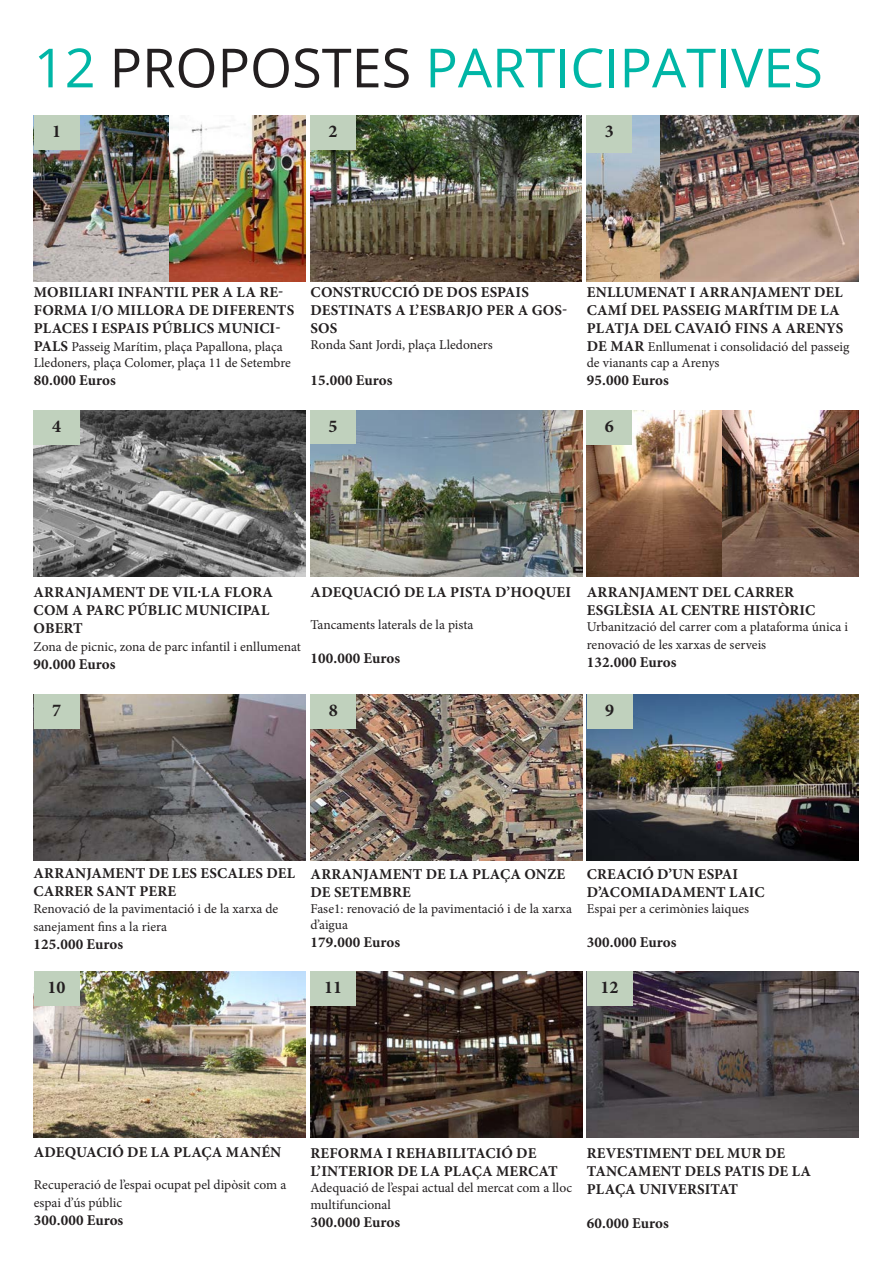
<style>
.page{position:relative;width:893px;height:1263px;background:#fff}
.page>*{position:absolute;margin:0;border:0;box-sizing:border-box;transform-origin:0 0}
.t1{font:54px "Open Sans";color:#00b6a6}
.t2{font:700 18px "Minion Pro";color:#231f20}
.t3{font:700 15px/18px "Minion Pro";letter-spacing:.01em;color:#231f20}
.t4{font:13.5px/16.2px "Minion Pro";color:#231f20}
.s1{color:#231f20}
.s2{font-weight:700;font-size:15px}
</style>
<div class="page">
<img style="left:310px;top:115px;width:272px;height:166px">
<img style="left:587px;top:410px;width:272px;height:166px">
<img style="left:33px;top:694px;width:272px;height:166px">
<img style="left:34px;top:115px;width:271px;height:166px">
<img style="left:660px;top:115px;width:199px;height:166px">
<img style="left:587px;top:694px;width:272px;height:166px">
<img style="left:310px;top:694px;width:272px;height:166px">
<img style="left:311px;top:410px;width:271px;height:166px">
<img style="left:34px;top:971px;width:272px;height:166px">
<img style="left:34px;top:410px;width:271px;height:166px">
<img style="left:310px;top:971px;width:272px;height:166px">
<img style="left:587px;top:115px;width:73px;height:166px">
<img style="left:587px;top:971px;width:272px;height:166px">
<div style="left:34px;top:115px;width:46px;height:34px;background:#c0d1bd"></div>
<div style="left:310px;top:115px;width:46px;height:34px;background:#c0d1bd"></div>
<div style="left:587px;top:115px;width:45px;height:37px;background:#c0d1bd"></div>
<div style="left:34px;top:410px;width:46px;height:34px;background:#c0d1bd"></div>
<div style="left:310px;top:410px;width:46px;height:34px;background:#c0d1bd"></div>
<div style="left:587px;top:410px;width:45px;height:34px;background:#c0d1bd"></div>
<div style="left:34px;top:694px;width:45px;height:34px;background:#c0d1bd"></div>
<div style="left:310px;top:694px;width:46px;height:34px;background:#c0d1bd"></div>
<div style="left:587px;top:694px;width:45px;height:34px;background:#c0d1bd"></div>
<div style="left:34px;top:971px;width:45px;height:34px;background:#c0d1bd"></div>
<div style="left:310px;top:971px;width:46px;height:34px;background:#c0d1bd"></div>
<div style="left:587px;top:971px;width:45px;height:34px;background:#c0d1bd"></div>
<p class="t1" style="left:34px;top:31px;width:791px">12 <span class="s1">PROPOSTES</span> PARTICIPATIVES</p>
<p class="t2" style="left:52px;top:118px;width:10px">1</p>
<p class="t2" style="left:329px;top:118px;width:10px">2</p>
<p class="t2" style="left:605px;top:118px;width:10px">3</p>
<p class="t3" style="left:34px;top:283px;width:262px">MOBILIARI INFANTIL PER A LA RE-<br>FORMA I/O MILLORA DE DIFERENTS<br>PLACES I ESPAIS PÚBLICS MUNICI-</p>
<p class="t4" style="left:34px;top:339px;width:259px"><span class="s2">PALS</span> Passeig Marítim, plaça Papallona, plaça<br>Lledoners, plaça Colomer, plaça 11 de Setembre</p>
<p class="t3" style="left:34px;top:371px;width:83px">80.000 Euros</p>
<p class="t3" style="left:311px;top:283px;width:220px">CONSTRUCCIÓ DE DOS ESPAIS</p>
<p class="t3" style="left:311px;top:301px;width:258px">DESTINATS A L’ESBARJO PER A GOS-<br>SOS</p>
<p class="t4" style="left:310px;top:337px;width:184px">Ronda Sant Jordi, plaça Lledoners</p>
<p class="t3" style="left:311px;top:371px;width:83px">15.000 Euros</p>
<p class="t3" style="left:587px;top:283px;width:258px">ENLLUMENAT I ARRANJAMENT DEL<br>CAMÍ DEL PASSEIG MARÍTIM DE LA<br>PLATJA DEL CAVAIÓ FINS A ARENYS</p>
<p class="t4" style="left:587px;top:339px;width:264px"><span class="s2">DE MAR</span> Enllumenat i consolidació del passeig de vianants cap a Arenys</p>
<p class="t3" style="left:587px;top:371px;width:83px">95.000 Euros</p>
<p class="t2" style="left:52px;top:413px;width:10px">4</p>
<p class="t2" style="left:329px;top:413px;width:10px">5</p>
<p class="t2" style="left:605px;top:413px;width:10px">6</p>
<p class="t3" style="left:34px;top:583px;width:241px">ARRANJAMENT DE VIL·LA FLORA<br>COM A PARC PÚBLIC MUNICIPAL<br>OBERT</p>
<p class="t4" style="left:33px;top:638px;width:269px">Zona de picnic, zona de parc infantil i enllumenat</p>
<p class="t3" style="left:34px;top:655px;width:83px">90.000 Euros</p>
<p class="t3" style="left:311px;top:583px;width:262px">ADEQUACIÓ DE LA PISTA D’HOQUEI</p>
<p class="t4" style="left:310px;top:617px;width:164px">Tancaments laterals de la pista</p>
<p class="t3" style="left:311px;top:649px;width:91px">100.000 Euros</p>
<p class="t3" style="left:587px;top:583px;width:208px">ARRANJAMENT DEL CARRER</p>
<p class="t3" style="left:587px;top:601px;width:230px">ESGLÈSIA AL CENTRE HISTÒRIC</p>
<p class="t4" style="left:587px;top:618px;width:263px;line-height:18px">Urbanització del carrer com a plataforma única i renovació de les xarxas de serveis</p>
<p class="t3" style="left:587px;top:653px;width:91px">132.000 Euros</p>
<p class="t2" style="left:52px;top:697px;width:10px">7</p>
<p class="t2" style="left:329px;top:697px;width:10px">8</p>
<p class="t2" style="left:605px;top:697px;width:10px">9</p>
<p class="t3" style="left:34px;top:864px;width:263px">ARRANJAMENT DE LES ESCALES DEL<br>CARRER SANT PERE</p>
<p class="t4" style="left:33px;top:899px;width:246px;line-height:18px">Renovació de la pavimentació i de la xarxa de sanejament fins a la riera</p>
<p class="t3" style="left:34px;top:935px;width:91px">125.000 Euros</p>
<p class="t3" style="left:311px;top:865px;width:256px">ARRANJAMENT DE LA PLAÇA ONZE<br>DE SETEMBRE</p>
<p class="t4" style="left:310px;top:901px;width:263px">Fase1: renovació de la pavimentació i de la xarxa d’aigua</p>
<p class="t3" style="left:311px;top:933px;width:91px">179.000 Euros</p>
<p class="t3" style="left:587px;top:865px;width:179px">CREACIÓ D’UN ESPAI<br>D’ACOMIADAMENT LAIC</p>
<p class="t4" style="left:587px;top:901px;width:164px">Espai per a cerimònies laiques</p>
<p class="t3" style="left:587px;top:933px;width:91px">300.000 Euros</p>
<p class="t2" style="left:47px;top:975px;width:19px">10</p>
<p class="t2" style="left:324px;top:975px;width:19px">11</p>
<p class="t2" style="left:600px;top:975px;width:19px">12</p>
<p class="t3" style="left:34px;top:1143px;width:249px">ADEQUACIÓ DE LA PLAÇA MANÉN</p>
<p class="t4" style="left:34px;top:1176px;width:254px;line-height:18px">Recuperació de l’espai ocupat pel dipòsit com a espai d’ús públic</p>
<p class="t3" style="left:34px;top:1211px;width:91px">300.000 Euros</p>
<p class="t3" style="left:311px;top:1144px;width:249px">REFORMA I REHABILITACIÓ DE<br>L’INTERIOR DE LA PLAÇA MERCAT</p>
<p class="t4" style="left:310px;top:1180px;width:263px">Adequació de l’espai actual del mercat com a lloc multifuncional</p>
<p class="t3" style="left:311px;top:1212px;width:91px">300.000 Euros</p>
<p class="t3" style="left:587px;top:1144px;width:200px">REVESTIMENT DEL MUR DE</p>
<p class="t3" style="left:587px;top:1162px;width:226px">TANCAMENT DELS PATIS DE LA<br>PLAÇA UNIVERSITAT</p>
<p class="t3" style="left:587px;top:1214px;width:83px">60.000 Euros</p>
</div>
